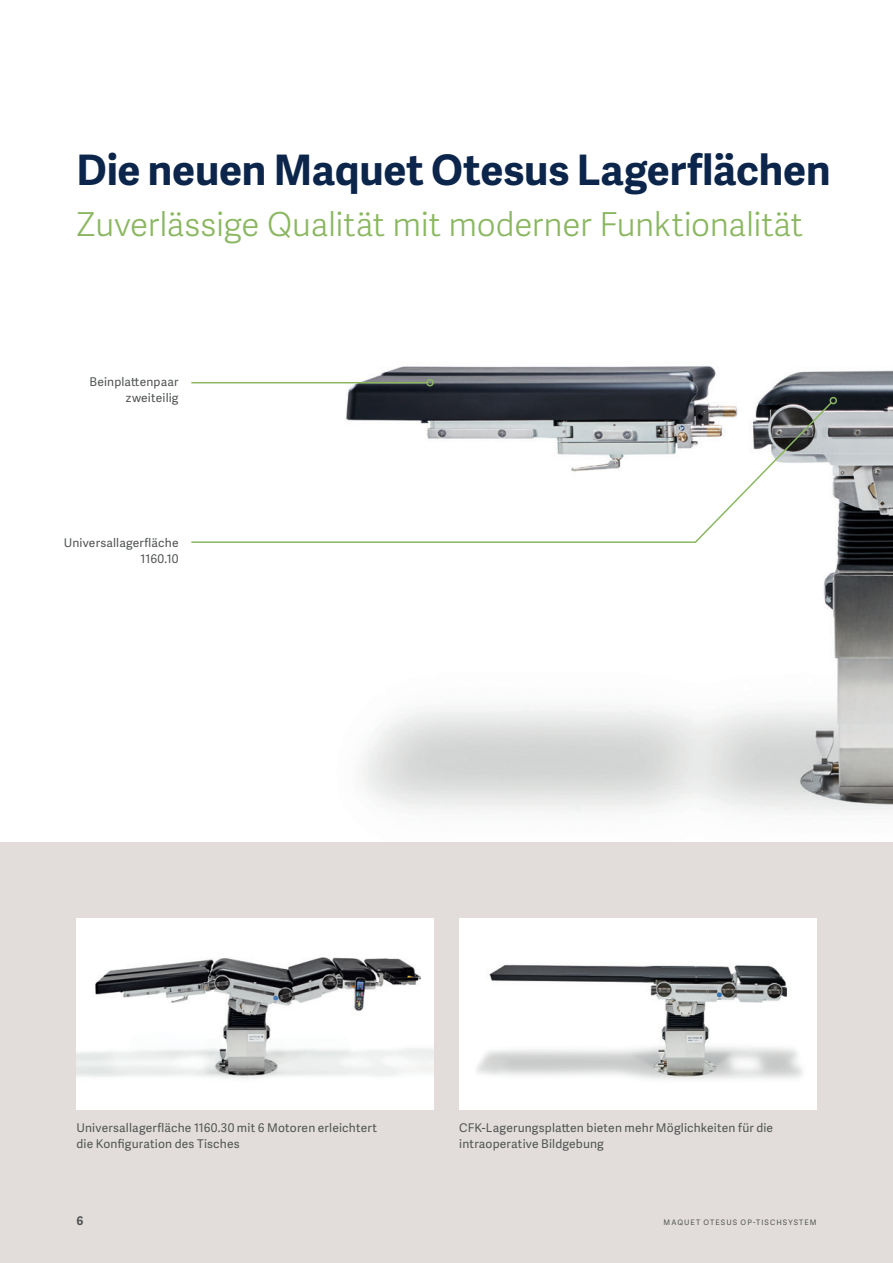
<style>
.page{position:relative;width:893px;height:1263px;background:#fff}
.page>*{position:absolute;margin:0;border:0;box-sizing:border-box;transform-origin:0 0}
.A4_USL_Heading_Adelle_Sans_Bold_Getinge_{font:700 42px "Adelle Sans";letter-spacing:-.005em;color:#0c254b}
.A4_USL_Sub-heading_Adelle_Sans_Light_Get{font:300 33px "Adelle Sans";letter-spacing:-.01em;color:#8bb761}
.A4_USL_Caption_Adelle_Sans_Regular_Grani{font:12px/15.9px "Adelle Sans";letter-spacing:.015em;color:#505353}
.t1{font:700 12px "Adelle Sans";color:#505353}
.t2{font:7.5px "Adelle Sans";letter-spacing:.145em;color:#505353}
</style>
<div class="page">
<img style="left:191px;top:366px;width:702px;height:447px">
<div style="left:0;top:842px;width:893px;height:421px;background:#e2ddda"></div>
<img style="left:77px;top:918px;width:357px;height:192px">
<img style="left:459px;top:918px;width:357px;height:192px">
<hr style="left:191px;top:382px;width:236px;height:1px;background:#8bb761">
<div style="left:426px;top:379px;width:8px;height:7px;border:2px solid #8bb761;border-radius:50%"></div>
<svg style="left:191px;top:401px;width:642px;height:143px"></svg>
<div style="left:830px;top:397px;width:7px;height:7px;border:2px solid #8bb761;border-radius:50%"></div>
<p class="A4_USL_Heading_Adelle_Sans_Bold_Getinge_" style="left:77px;top:139px;width:755px">Die neuen Maquet Otesus Lagerflächen</p>
<p class="A4_USL_Sub-heading_Adelle_Sans_Light_Get" style="left:77px;top:201px;width:728px">Zuverlässige Qualität mit moderner Funktionalität</p>
<p class="A4_USL_Caption_Adelle_Sans_Regular_Grani" style="left:90px;top:373px;width:90px;text-align:right">Beinplattenpaar zweiteilig</p>
<p class="A4_USL_Caption_Adelle_Sans_Regular_Grani" style="left:64px;top:534px;width:116px;text-align:right">Universallagerfläche<br>1160.10</p>
<p class="A4_USL_Caption_Adelle_Sans_Regular_Grani" style="left:77px;top:1119px;width:302px">Universallagerfläche 1160.30 mit 6 Motoren erleichtert die Konfiguration des Tisches</p>
<p class="A4_USL_Caption_Adelle_Sans_Regular_Grani" style="left:459px;top:1119px;width:315px">CFK-Lagerungsplatten bieten mehr Möglichkeiten für die intraoperative Bildgebung</p>
<p class="t1" style="left:77px;top:1211px;width:8px">6</p>
<p class="t2" style="left:664px;top:1217px;width:154px">MAQUET OTESUS OP-TISCHSYSTEM</p>
</div>
